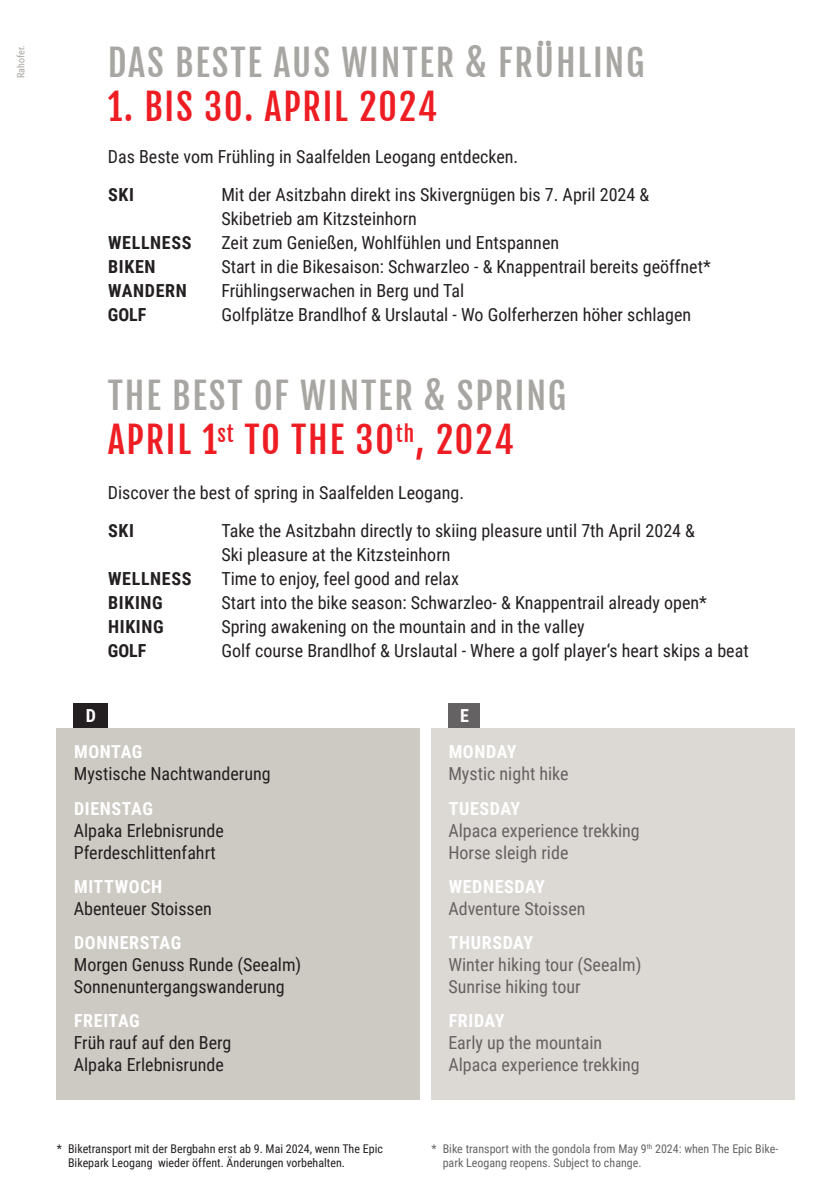
<style>
.page{position:relative;width:840px;height:1191px;background:#fff}
.page>*{position:absolute;margin:0;border:0;box-sizing:border-box;transform-origin:0 0}
.t1{font:36px/44px "Fjalla One";letter-spacing:.05em;color:#a8a6a2}
.t2{font:36px "Fjalla One";letter-spacing:.05em;color:#ee1d23}
.t3{font:18px/22px "Roboto Condensed";color:#231f20}
.t4{font:700 18px "Roboto Condensed";letter-spacing:.035em;color:#fff}
.t5{font:700 18px "Roboto Condensed";letter-spacing:.035em;color:#231f20}
.t6{font:12px/14px "Roboto Condensed";color:#231f20}
.t7{font:10px "Roboto Condensed";color:#a8a6a2}
.s1{color:#ee1d23}
</style>
<div class="page">
<div style="left:57px;top:728px;width:363px;height:371px;background:#cdc9c3"></div>
<div style="left:74px;top:704px;width:34px;height:24px;background:#231f20"></div>
<div style="left:431px;top:728px;width:363px;height:371px;background:#dcd9d5"></div>
<div style="left:448px;top:704px;width:32px;height:24px;background:#656263"></div>
<p class="t7" style="left:14px;top:78px;width:34px;rotate:-90deg">Rahofer.</p>
<h1 class="t1" style="left:108px;top:41px;width:538px">DAS BESTE AUS WINTER &amp; FRÜHLING</h1>
<h1 class="t2" style="left:108px;top:85px;width:331px">1. BIS 30. APRIL 2024</h1>
<p class="t3" style="left:108px;top:145px;width:412px">Das Beste vom Frühling in Saalfelden Leogang entdecken.</p>
<p class="t5" style="left:108px;top:182px;width:27px">SKI</p>
<p class="t3" style="left:221px;top:182px;width:429px;line-height:24px">Mit der Asitzbahn direkt ins Skivergnügen bis 7. April 2024 &amp;<br>Skibetrieb am Kitzsteinhorn</p>
<p class="t5" style="left:108px;top:230px;width:85px">WELLNESS</p>
<p class="t3" style="left:221px;top:231px;width:339px">Zeit zum Genießen, Wohlfühlen und Entspannen</p>
<p class="t5" style="left:108px;top:254px;width:49px">BIKEN</p>
<p class="t3" style="left:221px;top:255px;width:490px">Start in die Bikesaison: Schwarzleo - &amp; Knappentrail bereits geöffnet*</p>
<p class="t5" style="left:108px;top:278px;width:80px">WANDERN</p>
<p class="t3" style="left:221px;top:279px;width:244px">Frühlingserwachen in Berg und Tal</p>
<p class="t5" style="left:108px;top:302px;width:40px">GOLF</p>
<p class="t3" style="left:221px;top:303px;width:471px">Golfplätze Brandlhof &amp; Urslautal - Wo Golferherzen höher schlagen</p>
<h1 class="t1" style="left:108px;top:373px;width:460px">THE BEST OF WINTER &amp; SPRING<br><span class="s1">APRIL 1</span><sup>st</sup> <span class="s1">TO THE 30</span><sup>th</sup><span class="s1">, 2024</span></h1>
<p class="t3" style="left:108px;top:481px;width:357px">Discover the best of spring in Saalfelden Leogang.</p>
<p class="t5" style="left:108px;top:518px;width:27px">SKI</p>
<p class="t3" style="left:221px;top:518px;width:475px;line-height:24px">Take the Asitzbahn directly to skiing pleasure until 7th April 2024 &amp;<br>Ski pleasure at the Kitzsteinhorn</p>
<p class="t5" style="left:108px;top:566px;width:85px">WELLNESS</p>
<p class="t3" style="left:221px;top:567px;width:239px">Time to enjoy, feel good and relax</p>
<p class="t5" style="left:108px;top:590px;width:56px">BIKING</p>
<p class="t3" style="left:221px;top:591px;width:487px">Start into the bike season: Schwarzleo- &amp; Knappentrail already open*</p>
<p class="t5" style="left:108px;top:614px;width:57px">HIKING</p>
<p class="t3" style="left:221px;top:615px;width:364px">Spring awakening on the mountain and in the valley</p>
<p class="t5" style="left:108px;top:638px;width:40px">GOLF</p>
<p class="t3" style="left:221px;top:639px;width:528px">Golf course Brandlhof &amp; Urslautal - Where a golf player‘s heart skips a beat</p>
<p class="t4" style="left:86px;top:703px;width:12px">D</p>
<p class="t4" style="left:460px;top:703px;width:10px">E</p>
<p class="t4" style="left:74px;top:739px;width:70px">MONTAG</p>
<p class="t3" style="left:74px;top:762px;width:198px">Mystische Nachtwanderung</p>
<p class="t4" style="left:74px;top:795px;width:80px">DIENSTAG</p>
<p class="t3" style="left:74px;top:818px;width:151px">Alpaka Erlebnisrunde<br>Pferdeschlittenfahrt</p>
<p class="t4" style="left:74px;top:873px;width:90px">MITTWOCH</p>
<p class="t3" style="left:74px;top:896px;width:140px">Abenteuer Stoissen</p>
<p class="t4" style="left:74px;top:929px;width:109px">DONNERSTAG</p>
<p class="t3" style="left:74px;top:952px;width:229px">Morgen Genuss Runde (Seealm)<br>Sonnenuntergangswanderung</p>
<p class="t4" style="left:74px;top:1007px;width:67px">FREITAG</p>
<p class="t3" style="left:74px;top:1030px;width:159px">Früh rauf auf den Berg<br>Alpaka Erlebnisrunde</p>
<p class="t4" style="left:448px;top:739px;width:69px">MONDAY</p>
<p class="t3" style="left:448px;top:762px;width:122px">Mystic night hike</p>
<p class="t4" style="left:448px;top:795px;width:73px">TUESDAY</p>
<p class="t3" style="left:448px;top:818px;width:193px">Alpaca experience trekking<br>Horse sleigh ride</p>
<p class="t4" style="left:448px;top:873px;width:98px">WEDNESDAY</p>
<p class="t3" style="left:448px;top:896px;width:139px">Adventure Stoissen</p>
<p class="t4" style="left:448px;top:929px;width:86px">THURSDAY</p>
<p class="t3" style="left:448px;top:952px;width:194px">Winter hiking tour (Seealm)<br>Sunrise hiking tour</p>
<p class="t4" style="left:448px;top:1007px;width:57px">FRIDAY</p>
<p class="t3" style="left:448px;top:1030px;width:193px">Early up the mountain<br>Alpaca experience trekking</p>
<p class="t6" style="left:68px;top:1141px;width:316px;text-indent:-11px">* Biketransport mit der Bergbahn erst ab 9. Mai 2024, wenn The Epic<br>Bikepark Leogang wieder öffent. Änderungen vorbehalten.</p>
<p class="t6" style="left:442px;top:1141px;width:337px;text-indent:-11px">* Bike transport with the gondola from May 9<sup>th</sup> 2024: when The Epic Bike&shy;park Leogang reopens. Subject to change.</p>
</div>
